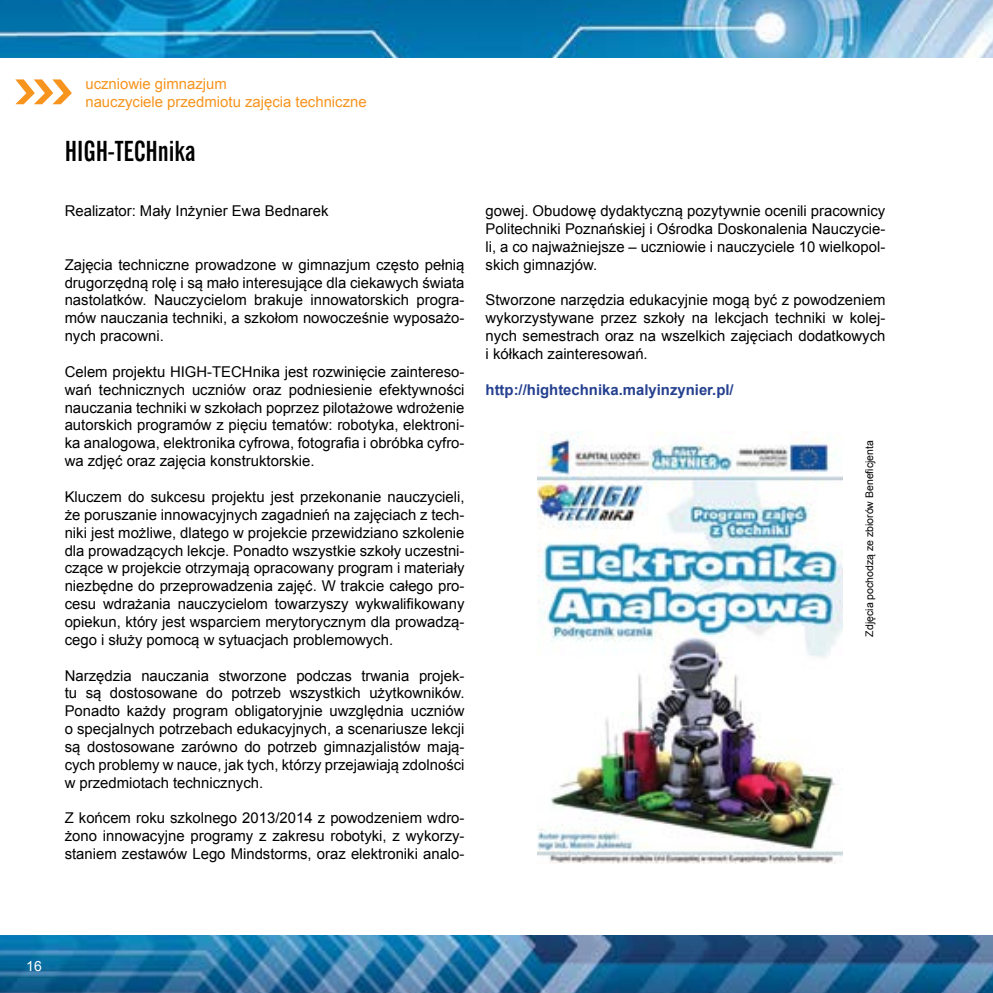
<style>
.page{position:relative;width:993px;height:993px;background:#fff}
.page>*{position:absolute;margin:0;border:0;box-sizing:border-box;transform-origin:0 0}
.t1{font:700 28px "News Goth X Cn EU";color:#000}
.t2{font:14.88px/17.8px "Arial";color:#000;text-align:justify}
.t3{font:14.88px/17.8px "Arial";color:#f7941e}
.t4{font:700 14.88px "Arial";color:#25408f}
.t5{font:14px "Arial";color:#fff}
.t6{font:10.5px "Arial";color:#000}
</style>
<div class="page">
<img style="left:0;top:935px;width:992px;height:57px">
<img style="left:0;top:0;width:992px;height:58px">
<svg style="left:15px;top:79px;width:57px;height:25px"></svg>
<img style="left:537px;top:432px;width:305px;height:431px">
<p class="t3" style="left:85px;top:75px;width:283px">uczniowie gimnazjum<br>nauczyciele przedmiotu zajęcia techniczne</p>
<h1 class="t1" style="left:65px;top:133px;width:132px">HIGH-TECHnika</h1>
<p class="t2" style="left:65px;top:202px;width:265px">Realizator: Mały Inżynier Ewa Bednarek</p>
<p class="t2" style="left:65px;top:255px;width:401px">Zajęcia techniczne prowadzone w gimnazjum często pełnią drugorzędną rolę i są mało interesujące dla ciekawych świata nastolatków. Nauczycielom brakuje innowatorskich progra&shy;mów nauczania techniki, a szkołom nowocześnie wyposażo&shy;nych pracowni.</p>
<p class="t2" style="left:65px;top:363px;width:401px">Celem projektu HIGH-TECHnika jest rozwinięcie zaintereso&shy;wań technicznych uczniów oraz podniesienie efektywności nauczania techniki w szkołach poprzez pilotażowe wdrożenie autorskich programów z pięciu tematów: robotyka, elektroni&shy;ka analogowa, elektronika cyfrowa, fotografia i obróbka cyfro&shy;wa zdjęć oraz zajęcia konstruktorskie.</p>
<p class="t2" style="left:65px;top:487px;width:401px">Kluczem do sukcesu projektu jest przekonanie nauczycieli, że poruszanie innowacyjnych zagadnień na zajęciach z tech&shy;niki jest możliwe, dlatego w projekcie przewidziano szkolenie dla prowadzących lekcje. Ponadto wszystkie szkoły uczestni&shy;czące w projekcie otrzymają opracowany program i materiały niezbędne do przeprowadzenia zajęć. W trakcie całego pro&shy;cesu wdrażania nauczycielom towarzyszy wykwalifikowany opiekun, który jest wsparciem merytorycznym dla prowadzą&shy;cego i służy pomocą w sytuacjach problemowych.</p>
<p class="t2" style="left:65px;top:666px;width:401px">Narzędzia nauczania stworzone podczas trwania projek&shy;tu są dostosowane do potrzeb wszystkich użytkowników.<br>Ponadto każdy program obligatoryjnie uwzględnia uczniów o specjalnych potrzebach edukacyjnych, a scenariusze lekcji są dostosowane zarówno do potrzeb gimnazjalistów mają&shy;cych problemy w nauce, jak tych, którzy przejawiają zdolności w przedmiotach technicznych.</p>
<p class="t2" style="left:65px;top:809px;width:401px">Z końcem roku szkolnego 2013/2014 z powodzeniem wdro&shy;żono innowacyjne programy z zakresu robotyki, z wykorzy&shy;staniem zestawów Lego Mindstorms, oraz elektroniki analo-</p>
<p class="t2" style="left:485px;top:202px;width:401px">gowej. Obudowę dydaktyczną pozytywnie ocenili pracownicy Politechniki Poznańskiej i Ośrodka Doskonalenia Nauczycie&shy;li, a co najważniejsze – uczniowie i nauczyciele 10 wielkopol&shy;skich gimnazjów.</p>
<p class="t2" style="left:485px;top:291px;width:401px">Stworzone narzędzia edukacyjnie mogą być z powodzeniem wykorzystywane przez szkoły na lekcjach techniki w kolej&shy;nych semestrach oraz na wszelkich zajęciach dodatkowych i kółkach zainteresowań.</p>
<p class="t4" style="left:485px;top:379px;width:249px">http://hightechnika.malyinzynier.pl/</p>
<p class="t6" style="left:862px;top:636px;width:198px;rotate:-90deg">Zdjęcia pochodzą ze zbiorów Beneficjenta</p>
<p class="t5" style="left:26px;top:956px;width:17px">16</p>
</div>
